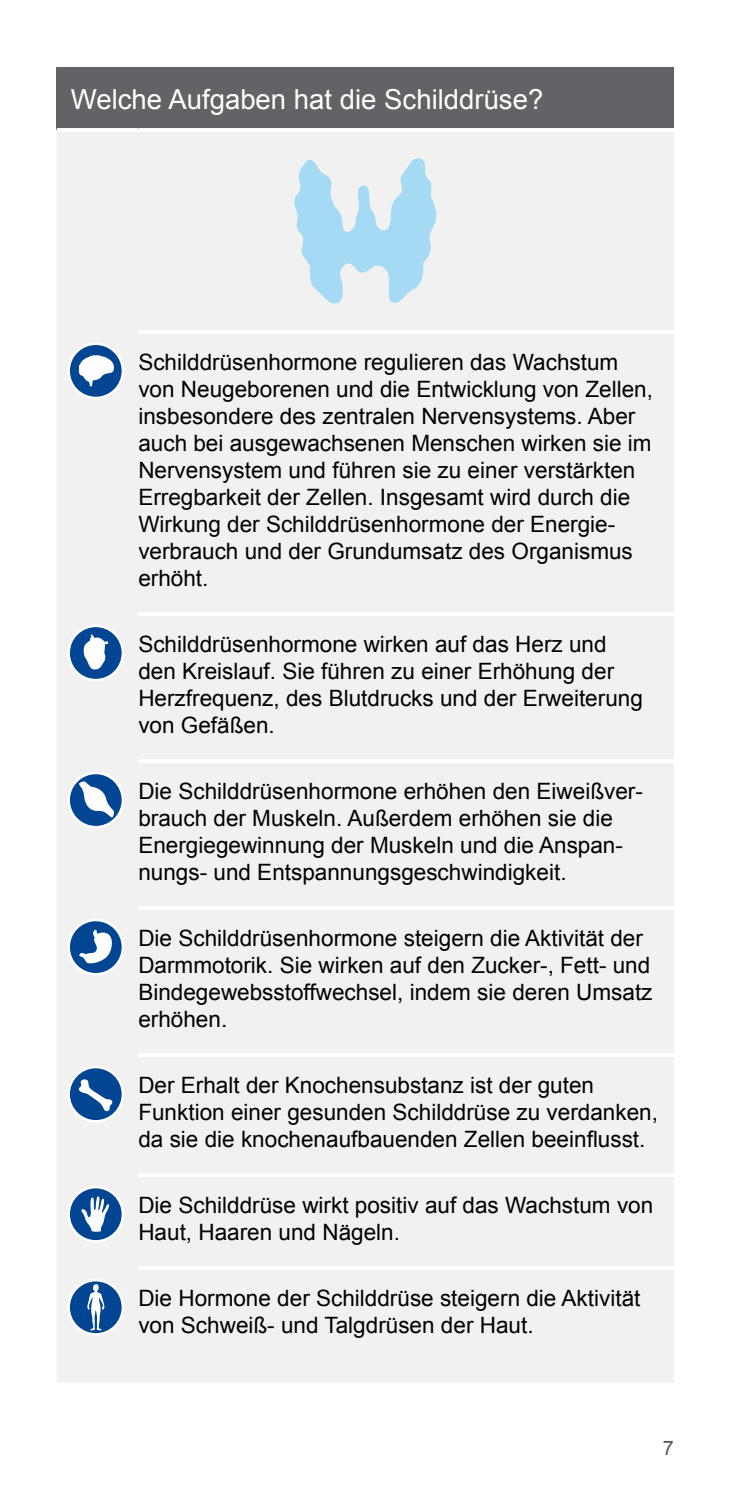
<style>
.page{position:relative;width:745px;height:1489px;background:#fff}
.page>*{position:absolute;margin:0;border:0;box-sizing:border-box;transform-origin:0 0}
.Headline_Balken_11_P{font:27.5px "Arial";color:#fff}
.tabelle_9_Pt{font:22.5px/27px "Arial";color:#000}
.t1{font:20px "Arial";color:#60565a}
</style>
<div class="page">
<div style="left:57px;top:67px;width:616px;height:63px;background:#626366"></div>
<div style="left:57px;top:132px;width:616px;height:1250px;background:#f0f1f0"></div>
<hr style="left:57px;top:128px;width:81px;height:4px;background:#fff">
<hr style="left:138px;top:128px;width:535px;height:4px;background:#fff">
<hr style="left:138px;top:330px;width:535px;height:4px;background:#fff">
<hr style="left:138px;top:612px;width:535px;height:4px;background:#fff">
<hr style="left:138px;top:759px;width:535px;height:4px;background:#fff">
<hr style="left:138px;top:906px;width:535px;height:4px;background:#fff">
<hr style="left:138px;top:1053px;width:535px;height:4px;background:#fff">
<hr style="left:138px;top:1173px;width:535px;height:3px;background:#fff">
<hr style="left:138px;top:1266px;width:535px;height:3px;background:#fff">
<svg style="left:294px;top:157px;width:142px;height:147px"></svg>
<svg style="left:69px;top:344px;width:54px;height:54px"></svg>
<div style="left:67px;top:342px;width:57px;height:57px;border:2px solid #fff;border-radius:50%"></div>
<svg style="left:78px;top:354px;width:36px;height:33px"></svg>
<div style="left:69px;top:626px;width:54px;height:54px;background:#014593;border-radius:50%"></div>
<div style="left:67px;top:624px;width:57px;height:57px;border:2px solid #fff;border-radius:50%"></div>
<svg style="left:83px;top:634px;width:25px;height:35px"></svg>
<svg style="left:69px;top:773px;width:54px;height:54px"></svg>
<div style="left:67px;top:771px;width:57px;height:57px;border:2px solid #fff;border-radius:50%"></div>
<svg style="left:79px;top:780px;width:35px;height:37px"></svg>
<svg style="left:69px;top:920px;width:54px;height:54px"></svg>
<div style="left:67px;top:918px;width:57px;height:57px;border:2px solid #fff;border-radius:50%"></div>
<svg style="left:79px;top:929px;width:33px;height:35px"></svg>
<svg style="left:69px;top:1067px;width:54px;height:54px"></svg>
<div style="left:67px;top:1065px;width:57px;height:57px;border:2px solid #fff;border-radius:50%"></div>
<svg style="left:78px;top:1078px;width:34px;height:35px"></svg>
<svg style="left:69px;top:1187px;width:54px;height:54px"></svg>
<div style="left:67px;top:1185px;width:57px;height:57px;border:2px solid #fff;border-radius:50%"></div>
<svg style="left:81px;top:1196px;width:29px;height:35px"></svg>
<svg style="left:69px;top:1279px;width:54px;height:55px"></svg>
<div style="left:67px;top:1278px;width:57px;height:57px;border:2px solid #fff;border-radius:50%"></div>
<svg style="left:87px;top:1283px;width:17px;height:47px"></svg>
<p class="Headline_Balken_11_P" style="left:71px;top:81px;width:473px">Welche Aufgaben hat die Schilddrüse?</p>
<p class="tabelle_9_Pt" style="left:138px;top:348px;width:516px">Schilddrüsenhormone regulieren das Wachstum von Neugeborenen und die Entwicklung von Zellen, insbesondere des zentralen Nervensystems. Aber auch bei ausgewachsenen Menschen wirken sie im Nervensystem und führen sie zu einer verstärkten Erregbarkeit der Zellen. Insgesamt wird durch die Wirkung der Schilddrüsenhormone der Energie&shy;verbrauch und der Grundumsatz des Organismus erhöht.</p>
<p class="tabelle_9_Pt" style="left:138px;top:630px;width:505px">Schilddrüsenhormone wirken auf das Herz und den Kreislauf. Sie führen zu einer Erhöhung der Herzfrequenz, des Blutdrucks und der Erweiterung von Gefäßen.</p>
<p class="tabelle_9_Pt" style="left:138px;top:777px;width:506px">Die Schilddrüsenhormone erhöhen den Eiweißver&shy;brauch der Muskeln. Außerdem erhöhen sie die Energiegewinnung der Muskeln und die Anspan&shy;nungs- und Entspannungsgeschwindigkeit.</p>
<p class="tabelle_9_Pt" style="left:138px;top:924px;width:515px">Die Schilddrüsenhormone steigern die Aktivität der Darmmotorik. Sie wirken auf den Zucker-, Fett- und Bindegewebsstoffwechsel, indem sie deren Umsatz erhöhen.</p>
<p class="tabelle_9_Pt" style="left:138px;top:1071px;width:521px">Der Erhalt der Knochensubstanz ist der guten<br>Funktion einer gesunden Schilddrüse zu verdanken, da sie die knochenaufbauenden Zellen beeinflusst.</p>
<p class="tabelle_9_Pt" style="left:138px;top:1191px;width:516px">Die Schilddrüse wirkt positiv auf das Wachstum von<br>Haut, Haaren und Nägeln.</p>
<p class="tabelle_9_Pt" style="left:138px;top:1284px;width:503px">Die Hormone der Schilddrüse steigern die Aktivität von Schweiß- und Talgdrüsen der Haut.</p>
<p class="t1" style="left:662px;top:1434px;width:13px">7</p>
</div>
